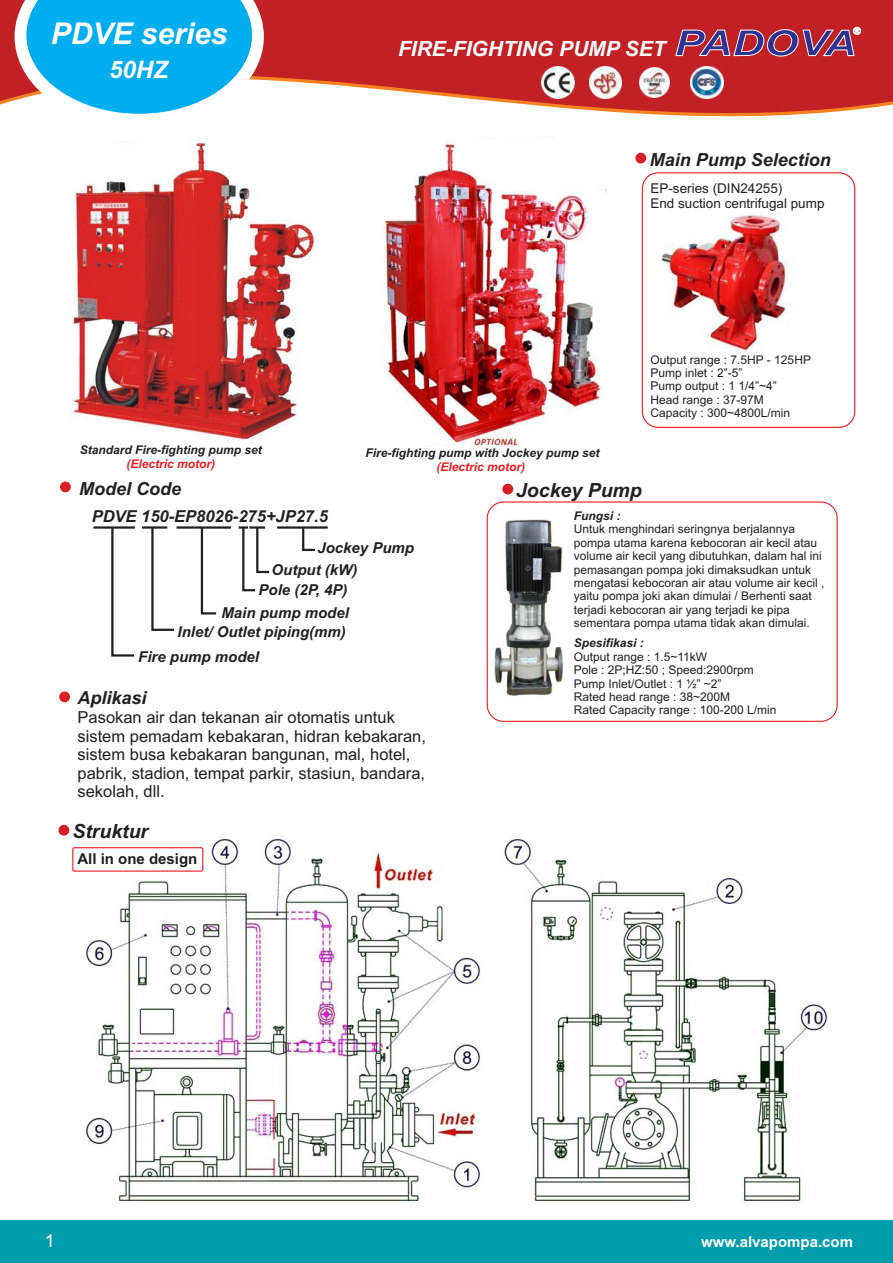
<style>
.page{position:relative;width:893px;height:1263px;background:#fff}
.page>*{position:absolute;margin:0;border:0;box-sizing:border-box;transform-origin:0 0}
.t1{font:italic 700 30px "Arial";color:#fff}
.t2{font:italic 700 24px "Arial";color:#fff}
.t3{font:italic 700 21px "Arial";color:#fff}
.t4{font:italic 700 19.5px "Arial";color:#231f20}
.t5{font:italic 700 18px "Arial";color:#231f20}
.t6{font:18px "Arial";color:#fff}
.t7{font:16.5px/18.5px "Arial";color:#231f20}
.t8{font:italic 700 16.5px "Arial";color:#231f20}
.t9{font:italic 700 15px "Arial";color:#231f20}
.t10{font:700 15px "Arial";color:#fff}
.t11{font:700 15px "Arial";color:#231f20}
.t12{font:13.5px/15.1px "Arial";color:#231f20}
.t13{font:12px/13.4px "Arial";color:#231f20}
.t14{font:italic 700 12px "Arial";color:#231f20}
.t15{font:italic 700 12px "Arial";color:#ed1c24}
</style>
<div class="page">
<img style="left:70px;top:151px;width:247px;height:290px">
<img style="left:58px;top:824px;width:770px;height:379px">
<img style="left:661px;top:213px;width:128px;height:139px">
<div style="left:642px;top:172px;width:213px;height:256px;border:1px solid #ed1c24;border-radius:16px"></div>
<div style="left:635px;top:153px;width:11px;height:10px;background:#db1e25;border-radius:50%"></div>
<img style="left:494px;top:519px;width:70px;height:177px">
<div style="left:487px;top:501px;width:351px;height:221px;border:1px solid #ed1c24;border-radius:16px"></div>
<div style="left:59px;top:691px;width:11px;height:11px;background:#db1e25;border-radius:50%"></div>
<div style="left:502px;top:484px;width:11px;height:10px;background:#db1e25;border-radius:50%"></div>
<div style="left:59px;top:825px;width:10px;height:11px;background:#db1e25;border-radius:50%"></div>
<img style="left:384px;top:151px;width:223px;height:295px">
<div style="left:72px;top:847px;width:131px;height:25px;border:1px solid #ed1c24;border-radius:2px"></div>
<div style="left:0;top:1220px;width:893px;height:43px;background:#009dac"></div>
<hr style="left:93px;top:526px;width:42px;height:3px;background:#231f20">
<hr style="left:142px;top:526px;width:25px;height:3px;background:#231f20">
<hr style="left:177px;top:526px;width:54px;height:3px;background:#231f20">
<hr style="left:277px;top:526px;width:51px;height:3px;background:#231f20">
<svg style="left:110px;top:526px;width:25px;height:131px"></svg>
<svg style="left:150px;top:526px;width:25px;height:105px"></svg>
<svg style="left:200px;top:526px;width:18px;height:89px"></svg>
<svg style="left:239px;top:526px;width:31px;height:66px"></svg>
<svg style="left:301px;top:526px;width:16px;height:26px"></svg>
<div style="left:60px;top:481px;width:11px;height:11px;background:#db1e25;border-radius:50%"></div>
<svg style="left:0;top:0;width:893px;height:151px;fill:#c12025"></svg>
<svg style="left:15px;top:0;width:249px;height:114px"></svg>
<img style="left:640px;top:67px;width:30px;height:30px">
<img style="left:542px;top:66px;width:32px;height:33px">
<img style="left:590px;top:66px;width:31px;height:32px">
<img style="left:691px;top:66px;width:32px;height:33px">
<svg style="left:675px;top:27px;width:186px;height:32px;background:#9f4463"></svg>
<h1 class="t1" style="left:51px;top:22px;width:178px">PDVE series</h1>
<h2 class="t2" style="left:109px;top:61px;width:60px">50HZ</h2>
<p class="t14" style="left:80px;top:445px;width:184px">Standard Fire-fighting pump set</p>
<p class="t15" style="left:126px;top:459px;width:90px">(Electric motor)</p>
<h3 class="t5" style="left:79px;top:481px;width:104px">Model Code</h3>
<h3 class="t3" style="left:398px;top:40px;width:269px">FIRE-FIGHTING PUMP SET</h3>
<h3 class="t5" style="left:650px;top:152px;width:183px">Main Pump Selection</h3>
<p class="t12" style="left:650px;top:182px;width:176px">EP-series (DIN24255)<br>End suction centrifugal pump</p>
<p class="t13" style="left:650px;top:354px;width:162px">Output range : 7.5HP - 125HP<br>Pump inlet : 2”-5”<br>Pump output : 1 1/4”~4”<br>Head range : 37-97M<br>Capacity : 300~4800L/min</p>
<p class="t14" style="left:366px;top:449px;width:236px">Fire-fighting pump with Jockey pump set</p>
<p class="t15" style="left:437px;top:462px;width:90px">(Electric motor)</p>
<h3 class="t4" style="left:516px;top:483px;width:127px">Jockey Pump</h3>
<h3 class="t8" style="left:92px;top:510px;width:238px">PDVE 150-EP8026-275+JP27.5</h3>
<p class="t9" style="left:317px;top:542px;width:98px">Jockey Pump</p>
<p class="t9" style="left:272px;top:564px;width:87px">Output (kW)</p>
<p class="t9" style="left:259px;top:584px;width:90px">Pole (2P, 4P)</p>
<p class="t9" style="left:221px;top:607px;width:129px">Main pump model</p>
<p class="t9" style="left:178px;top:626px;width:170px">Inlet/ Outlet piping(mm)</p>
<p class="t9" style="left:138px;top:651px;width:122px">Fire pump model</p>
<h3 class="t5" style="left:78px;top:691px;width:71px">Aplikasi</h3>
<h3 class="t7" style="left:78px;top:710px;width:350px">Pasokan air dan tekanan air otomatis untuk sistem pemadam kebakaran, hidran kebakaran, sistem busa kebakaran bangunan, mal, hotel, pabrik, stadion, tempat parkir, stasiun, bandara, sekolah, dll.</h3>
<h3 class="t4" style="left:72px;top:824px;width:77px">Struktur</h3>
<p class="t11" style="left:77px;top:853px;width:122px">All in one design</p>
<p class="t14" style="left:574px;top:511px;width:48px">Fungsi :</p>
<p class="t13" style="left:574px;top:524px;width:252px">Untuk menghindari seringnya berjalannya pompa utama karena kebocoran air kecil atau volume air kecil yang dibutuhkan, dalam hal ini pemasangan pompa joki dimaksudkan untuk mengatasi kebocoran air atau volume air kecil , yaitu pompa joki akan dimulai / Berhenti saat terjadi kebocoran air yang terjadi ke pipa sementara pompa utama tidak akan dimulai.</p>
<p class="t14" style="left:574px;top:639px;width:72px">Spesifikasi :</p>
<p class="t13" style="left:574px;top:651px;width:204px">Output range : 1.5~11kW<br>Pole : 2P;HZ:50 ; Speed:2900rpm<br>Pump Inlet/Outlet : 1 ½” ~2”<br>Rated head range : 38~200M<br>Rated Capacity range : 100-200 L/min</p>
<h3 class="t6" style="left:45px;top:1234px;width:12px">1</h3>
<p class="t10" style="left:701px;top:1236px;width:153px">www.alvapompa.com</p>
</div>
